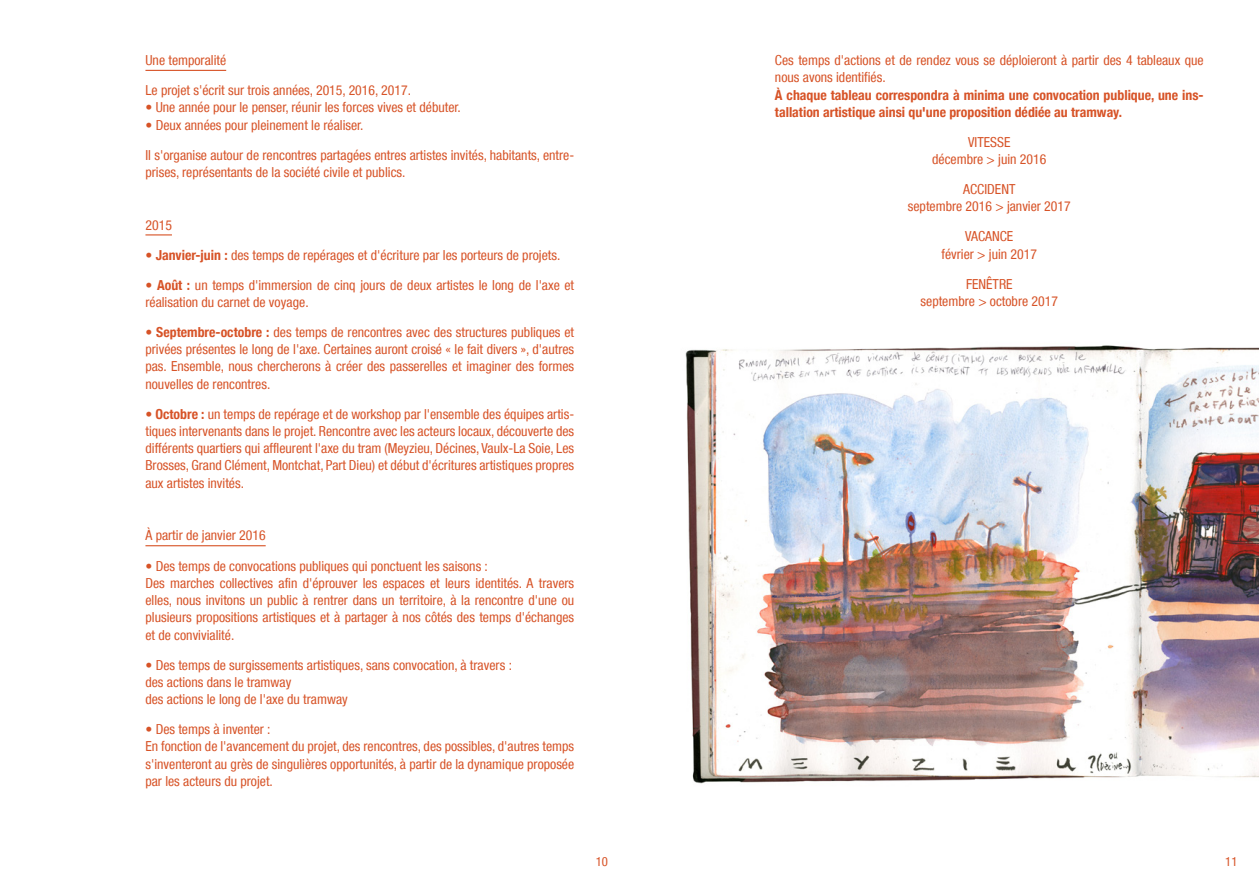
<style>
.page{position:relative;width:1259px;height:893px;background:#fff}
.page>*{position:absolute;margin:0;border:0;box-sizing:border-box;transform-origin:0 0}
.txt_courant_inter3{font:condensed 13.8px/17.2px "Helvetica Neue LT Pro";color:#d75327;text-align:justify}
.txt_courant_inter8{font:condensed 13.8px/17.2px "Helvetica Neue LT Pro";color:#d75327;text-align:justify}
.txt_courant{font:condensed 13.8px/17.2px "Helvetica Neue LT Pro";color:#d75327}
.txt_courant_inter3-2{font:700 condensed 13.8px/17.2px "Helvetica Neue LT Pro";color:#d75327}
.thematique{font:condensed 13.8px "Helvetica Neue LT Pro";color:#d75327}
.t1{font:condensed 12.75px "Helvetica Neue LT Pro";color:#d75327}
.s1{font-weight:700}
</style>
<div class="page">
<hr style="left:145px;top:70px;width:81px;height:1px;background:#d75327">
<svg style="left:145px;top:234px;width:27px;height:1px"></svg>
<hr style="left:145px;top:545px;width:121px;height:1px;background:#d75327">
<img style="left:685px;top:345px;width:574px;height:439px">
<p class="thematique" style="left:145px;top:52px;width:82px">Une temporalité</p>
<p class="txt_courant" style="left:145px;top:81px;width:267px">Le projet s'écrit sur trois années, 2015, 2016, 2017.</p>
<p class="txt_courant" style="left:145px;top:99px;width:317px">• Une année pour le penser, réunir les forces vives et débuter.</p>
<p class="txt_courant_inter3" style="left:145px;top:116px;width:220px">• Deux années pour pleinement le réaliser.</p>
<p class="txt_courant_inter8" style="left:145px;top:146px;width:430px">Il s'organise autour de rencontres partagées entres artistes invités, habitants, entre&shy;prises, représentants de la société civile et publics.</p>
<p class="thematique" style="left:145px;top:217px;width:28px">2015</p>
<p class="txt_courant_inter3" style="left:145px;top:246px;width:416px">• <span class="s1">Janvier-juin :</span> des temps de repérages et d'écriture par les porteurs de projets.</p>
<p class="txt_courant_inter3" style="left:145px;top:276px;width:430px">• <span class="s1">Août :</span> un temps d'immersion de cinq jours de deux artistes le long de l'axe et réalisation du carnet de voyage.</p>
<p class="txt_courant_inter3" style="left:145px;top:323px;width:430px">• <span class="s1">Septembre-octobre :</span> des temps de rencontres avec des structures publiques et privées présentes le long de l'axe. Certaines auront croisé « le fait divers », d'autres pas. Ensemble, nous chercherons à créer des passerelles et imaginer des formes nouvelles de rencontres.</p>
<p class="txt_courant_inter8" style="left:145px;top:405px;width:430px">• <span class="s1">Octobre :</span> un temps de repérage et de workshop par l'ensemble des équipes artis&shy;tiques intervenants dans le projet. Rencontre avec les acteurs locaux, découverte des différents quartiers qui affleurent l'axe du tram (Meyzieu, Décines, Vaulx-La Soie, Les Brosses, Grand Clément, Montchat, Part Dieu) et début d'écritures artistiques propres aux artistes invités.</p>
<p class="thematique" style="left:145px;top:527px;width:122px">À partir de janvier 2016</p>
<p class="txt_courant" style="left:145px;top:557px;width:344px">• Des temps de convocations publiques qui ponctuent les saisons :</p>
<p class="txt_courant_inter3" style="left:145px;top:574px;width:430px">Des marches collectives afin d'éprouver les espaces et leurs identités. A travers elles, nous invitons un public à rentrer dans un territoire, à la rencontre d'une ou plusieurs propositions artistiques et à partager à nos côtés des temps d'échanges et de convivialité.</p>
<p class="txt_courant" style="left:145px;top:656px;width:368px">• Des temps de surgissements artistiques, sans convocation, à travers :</p>
<p class="txt_courant" style="left:145px;top:673px;width:147px">des actions dans le tramway</p>
<p class="txt_courant_inter3" style="left:145px;top:690px;width:204px">des actions le long de l'axe du tramway</p>
<p class="txt_courant" style="left:145px;top:720px;width:127px">• Des temps à inventer :</p>
<p class="txt_courant_inter8" style="left:145px;top:738px;width:430px">En fonction de l'avancement du projet, des rencontres, des possibles, d'autres temps s'inventeront au grès de singulières opportunités, à partir de la dynamique proposée par les acteurs du projet.</p>
<p class="txt_courant" style="left:775px;top:51px;width:430px">Ces temps d'actions et de rendez vous se déploieront à partir des 4 tableaux que nous avons identifiés.</p>
<p class="txt_courant_inter3-2" style="left:775px;top:86px;width:430px">À chaque tableau correspondra à minima une convocation publique, une ins&shy;tallation artistique ainsi qu'une proposition dédiée au tramway.</p>
<p class="txt_courant" style="left:968px;top:133px;width:44px">VITESSE</p>
<p class="txt_courant" style="left:932px;top:150px;width:116px">décembre &gt; juin 2016</p>
<p class="txt_courant" style="left:963px;top:180px;width:54px">ACCIDENT</p>
<p class="txt_courant" style="left:908px;top:198px;width:164px">septembre 2016 &gt; janvier 2017</p>
<p class="txt_courant" style="left:965px;top:228px;width:50px">VACANCE</p>
<p class="txt_courant" style="left:941px;top:245px;width:97px">février &gt; juin 2017</p>
<p class="txt_courant" style="left:966px;top:275px;width:48px">FENÊTRE</p>
<p class="txt_courant" style="left:920px;top:292px;width:139px">septembre &gt; octobre 2017</p>
<p class="t1" style="left:596px;top:854px;width:14px">10</p>
<p class="t1" style="left:1225px;top:854px;width:14px">11</p>
</div>
